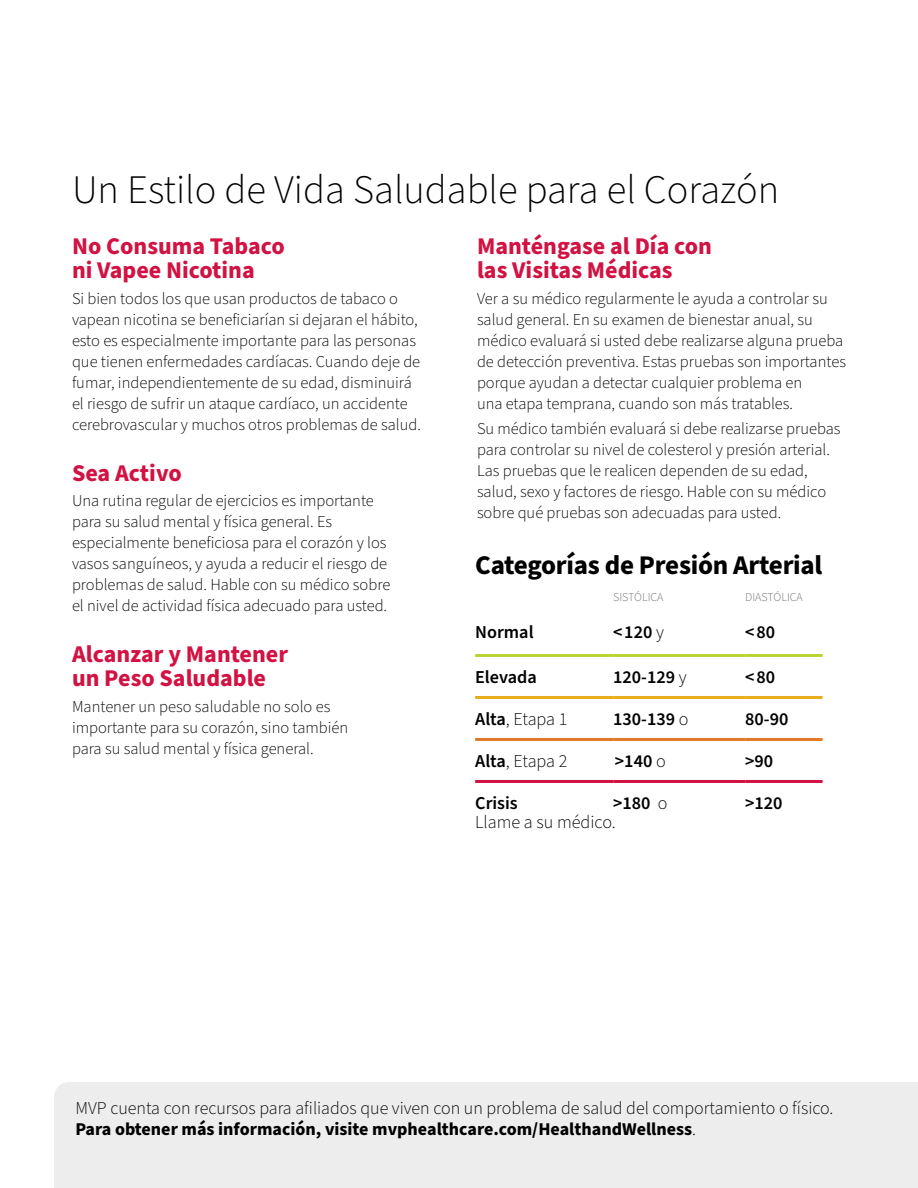
<style>
.page{position:relative;width:918px;height:1188px;background:#fff}
.page>*{position:absolute;margin:0;border:0;box-sizing:border-box;transform-origin:0 0}
.Digital_Headline_Lig{font:300 40.5px "Source Sans Pro";color:#000}
.Subhead_bold{font:700 27px "Source Sans Pro";letter-spacing:-.01em;color:#000}
.Digital_Subhead_Bold{font:700 24px/24px "Source Sans Pro";color:#d11242}
.Text_base{font:600 18.15px "Source Sans Pro";color:#000}
.Text_base-2{font:300 18.15px "Source Sans Pro";color:#000}
.t1{font:300 18px/21px "Source Sans Pro";color:#000}
.Digital_Text_Base{font:300 16.5px/21px "Source Sans Pro";color:#000}
.Text_base-3{font:300 12px "Source Sans Pro";color:#6d6e71}
.s1{font-weight:300}
.s2{font-weight:600}
.s3{font-weight:700}
</style>
<div class="page">
<div style="left:54px;top:1082px;width:864px;height:106px;background:#ededee"></div>
<hr style="left:475px;top:654px;width:138px;height:3px;background:#bad532">
<hr style="left:613px;top:654px;width:132px;height:3px;background:#bad532">
<hr style="left:745px;top:654px;width:78px;height:3px;background:#bad532">
<hr style="left:475px;top:696px;width:138px;height:3px;background:#e8ac1c">
<hr style="left:613px;top:696px;width:132px;height:3px;background:#e8ac1c">
<hr style="left:745px;top:696px;width:78px;height:3px;background:#e8ac1c">
<hr style="left:475px;top:738px;width:138px;height:3px;background:#e17a22">
<hr style="left:613px;top:738px;width:132px;height:3px;background:#e17a22">
<hr style="left:745px;top:738px;width:78px;height:3px;background:#e17a22">
<hr style="left:475px;top:780px;width:138px;height:3px;background:#d11242">
<hr style="left:613px;top:780px;width:132px;height:3px;background:#d11242">
<hr style="left:745px;top:780px;width:78px;height:3px;background:#d11242">
<p class="Digital_Headline_Lig" style="left:72px;top:163px;width:709px">Un Estilo de Vida Saludable para el Corazón</p>
<p class="Digital_Subhead_Bold" style="left:72px;top:235px;width:214px">No Consuma Tabaco ni Vapee Nicotina</p>
<p class="Digital_Text_Base" style="left:72px;top:289px;width:350px">Si bien todos los que usan productos de tabaco o vapean nicotina se beneficiarían si dejaran el hábito, esto es especialmente importante para las personas que tienen enfermedades cardíacas. Cuando deje de fumar, independientemente de su edad, disminuirá el riesgo de sufrir un ataque cardíaco, un accidente cerebrovascular y muchos otros problemas de salud.</p>
<p class="Digital_Subhead_Bold" style="left:72px;top:462px;width:111px">Sea Activo</p>
<p class="Digital_Text_Base" style="left:72px;top:491px;width:320px">Una rutina regular de ejercicios es importante para su salud mental y física general. Es especialmente beneficiosa para el corazón y los vasos sanguíneos, y ayuda a reducir el riesgo de problemas de salud. Hable con su médico sobre el nivel de actividad física adecuado para usted.</p>
<p class="Digital_Subhead_Bold" style="left:72px;top:643px;width:218px">Alcanzar y Mantener un Peso Saludable</p>
<p class="Digital_Text_Base" style="left:72px;top:697px;width:278px">Mantener un peso saludable no solo es importante para su corazón, sino también para su salud mental y física general.</p>
<p class="Digital_Subhead_Bold" style="left:477px;top:235px;width:236px">Manténgase al Día con las Visitas Médicas</p>
<p class="Digital_Text_Base" style="left:477px;top:289px;width:371px">Ver a su médico regularmente le ayuda a controlar su salud general. En su examen de bienestar anual, su médico evaluará si usted debe realizarse alguna prueba de detección preventiva. Estas pruebas son importantes porque ayudan a detectar cualquier problema en<br>una etapa temprana, cuando son más tratables.</p>
<p class="Digital_Text_Base" style="left:477px;top:419px;width:365px">Su médico también evaluará si debe realizarse pruebas para controlar su nivel de colesterol y presión arterial.<br>Las pruebas que le realicen dependen de su edad, salud, sexo y factores de riesgo. Hable con su médico sobre qué pruebas son adecuadas para usted.</p>
<p class="Subhead_bold" style="left:475px;top:546px;width:349px">Categorías de Presión Arterial</p>
<p class="Text_base-3" style="left:613px;top:589px;width:52px">SISTÓLICA</p>
<p class="Text_base-3" style="left:745px;top:589px;width:59px">DIASTÓLICA</p>
<p class="Text_base" style="left:475px;top:620px;width:60px">Normal</p>
<p class="Text_base" style="left:613px;top:620px;width:52px">&lt; 120 <span class="s1">y</span></p>
<p class="Text_base" style="left:745px;top:620px;width:31px">&lt; 80</p>
<p class="Text_base" style="left:475px;top:665px;width:63px">Elevada</p>
<p class="Text_base" style="left:613px;top:665px;width:75px">120-129 <span class="s1">y</span></p>
<p class="Text_base" style="left:745px;top:665px;width:31px">&lt; 80</p>
<p class="Text_base-2" style="left:475px;top:707px;width:94px"><span class="s2">Alta</span>, Etapa 1</p>
<p class="Text_base" style="left:613px;top:707px;width:77px">130-139 <span class="s1">o</span></p>
<p class="Text_base" style="left:745px;top:707px;width:45px">80-90</p>
<p class="Text_base-2" style="left:475px;top:749px;width:94px"><span class="s2">Alta</span>, Etapa 2</p>
<p class="Text_base" style="left:615px;top:749px;width:52px">&gt;140 <span class="s1">o</span></p>
<p class="Text_base" style="left:745px;top:749px;width:30px">&gt;90</p>
<p class="Text_base" style="left:475px;top:791px;width:44px">Crisis</p>
<p class="Text_base" style="left:613px;top:791px;width:56px">&gt;180 <span class="s1">o</span></p>
<p class="Text_base" style="left:745px;top:791px;width:39px">&gt;120</p>
<p class="Text_base-2" style="left:475px;top:810px;width:142px">Llame a su médico.</p>
<p class="t1" style="left:75px;top:1098px;width:760px">MVP cuenta con recursos para afiliados que viven con un problema de salud del comportamiento o físico.<br><span class="s3">Para obtener más información, visite mvphealthcare.com/HealthandWellness</span>.</p>
</div>
